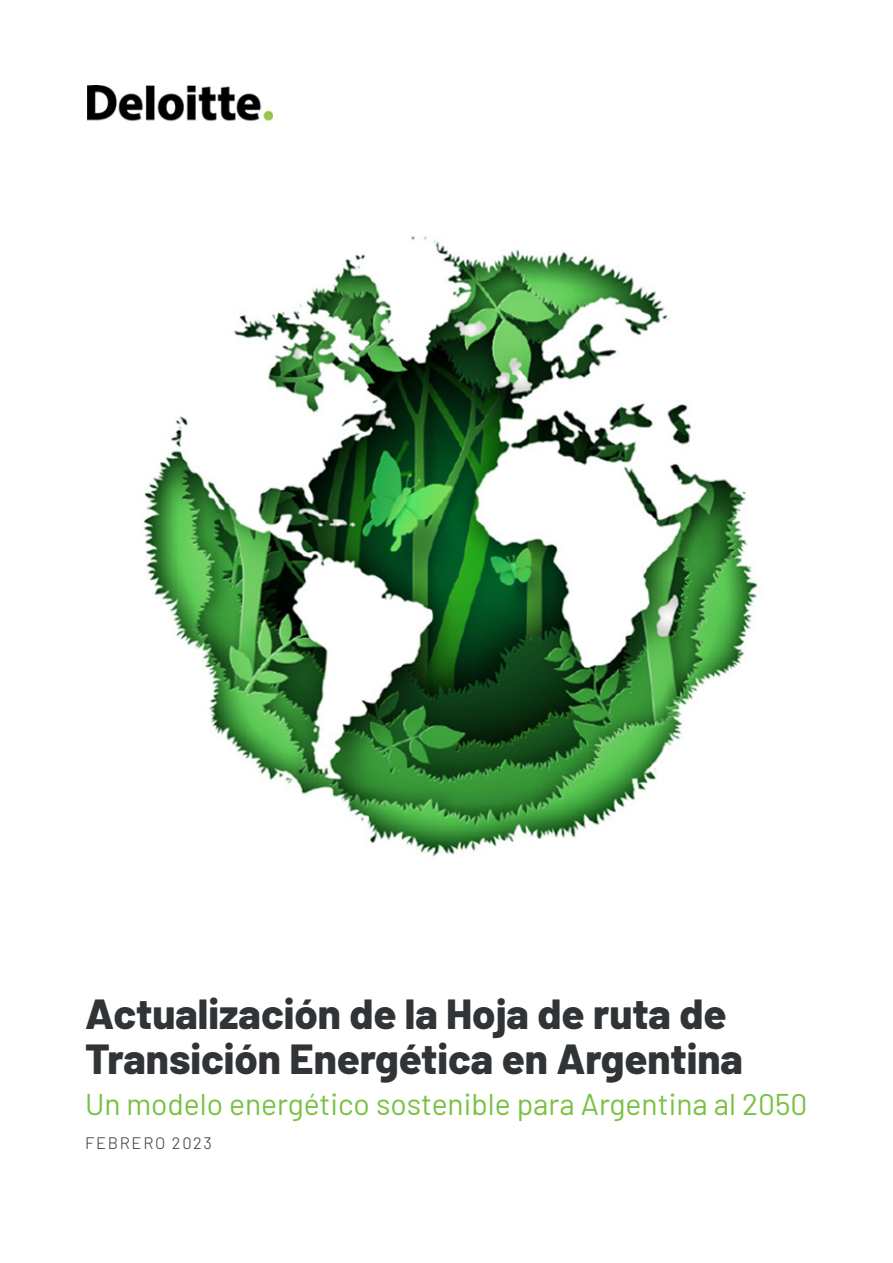
<style>
.page{position:relative;width:893px;height:1263px;background:#fff}
.page>*{position:absolute;margin:0;border:0;box-sizing:border-box;transform-origin:0 0}
.t1{font:800 42px/45px "Barlow";color:#303436}
.t2{font:30px "Barlow";color:#79c142}
.t3{font:300 16.5px "Barlow";letter-spacing:.1em;color:#303436}
</style>
<div class="page">
<img style="left:87px;top:85px;width:185px;height:37px">
<img style="left:143px;top:235px;width:615px;height:622px">
<p class="t1" style="left:85px;top:988px;width:660px">Actualización de la Hoja de ruta de<br>Transición Energética en Argentina</p>
<p class="t2" style="left:85px;top:1082px;width:724px">Un modelo energético sostenible para Argentina al 2050</p>
<p class="t3" style="left:85px;top:1131px;width:128px">FEBRERO 2023</p>
</div>
